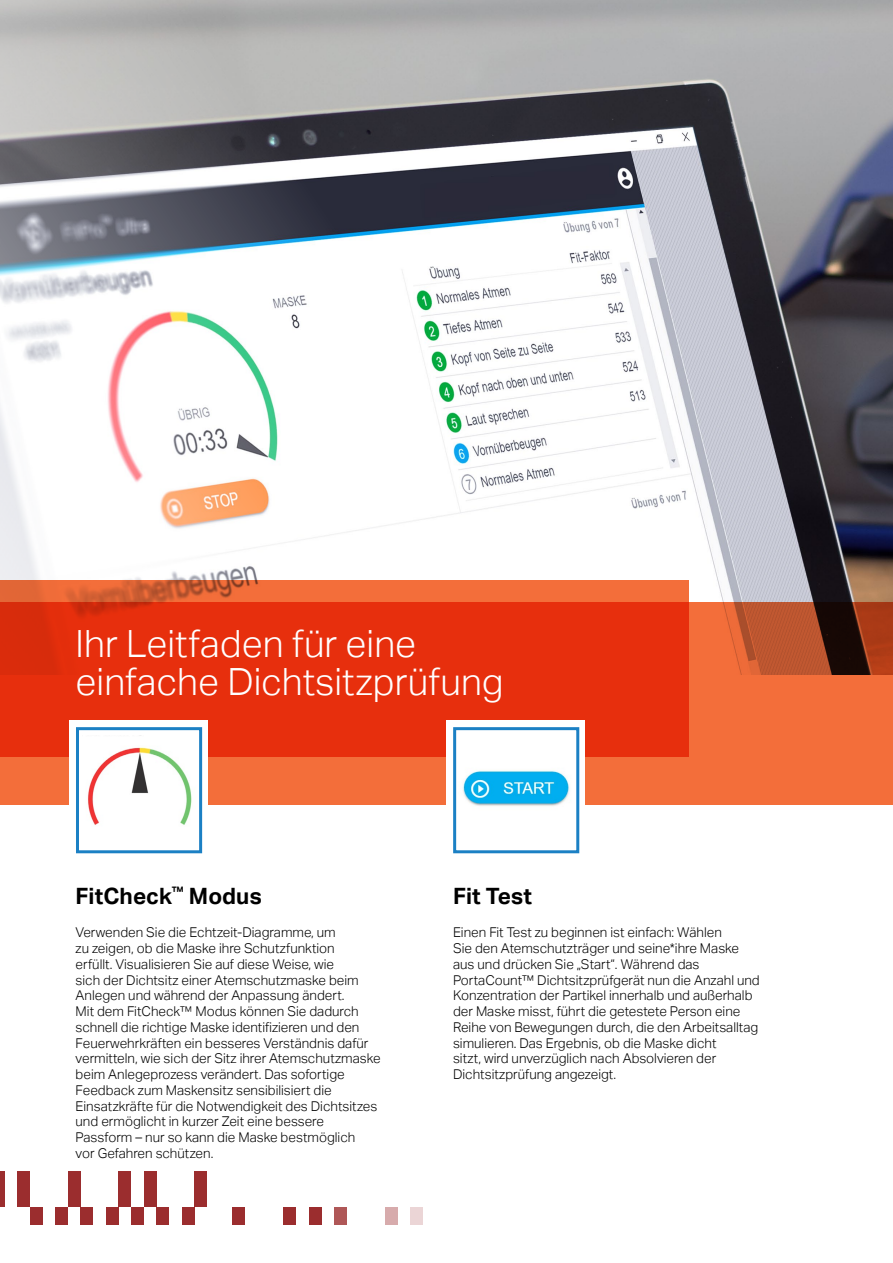
<style>
.page{position:relative;width:893px;height:1263px;background:#fff}
.page>*{position:absolute;margin:0;border:0;box-sizing:border-box;transform-origin:0 0}
.t1{font:300 37.5px/37.5px "Aktiv Grotesk";color:#fff}
.t2{font:700 22.5px "Aktiv Grotesk";letter-spacing:.005em;color:#000}
.t3{font:300 13.5px/15.8px "Aktiv Grotesk";color:#000}
</style>
<div class="page">
<img style="left:0;top:0;width:893px;height:602px">
<svg style="left:0;top:602px;width:893px;height:203px;background:#e06435"></svg>
<svg style="left:0;top:580px;width:689px;height:176px;background:#e63612"></svg>
<div style="left:17px;top:1171px;width:13px;height:36px;background:#9b2d2e"></div>
<div style="left:144px;top:1171px;width:12px;height:36px;background:#9b2d2e"></div>
<div style="left:0;top:1171px;width:5px;height:36px;background:#9b2d2e"></div>
<div style="left:119px;top:1171px;width:12px;height:36px;background:#9b2d2e"></div>
<div style="left:68px;top:1171px;width:13px;height:36px;background:#9b2d2e"></div>
<div style="left:195px;top:1171px;width:12px;height:36px;background:#9b2d2e"></div>
<div style="left:30px;top:1207px;width:13px;height:18px;background:#9b2d2e"></div>
<div style="left:55px;top:1207px;width:13px;height:18px;background:#9b2d2e"></div>
<div style="left:80px;top:1207px;width:13px;height:18px;background:#9b2d2e"></div>
<div style="left:131px;top:1207px;width:13px;height:18px;background:#9b2d2e"></div>
<div style="left:156px;top:1207px;width:13px;height:18px;background:#9b2d2e"></div>
<div style="left:182px;top:1207px;width:12px;height:18px;background:#9b2d2e"></div>
<div style="left:232px;top:1207px;width:13px;height:18px;background:#9b2d2e"></div>
<div style="left:106px;top:1207px;width:13px;height:18px;background:#9b2d2e"></div>
<div style="left:283px;top:1207px;width:13px;height:18px;background:#9b2d2e"></div>
<div style="left:309px;top:1207px;width:12px;height:18px;background:#9b2d2e"></div>
<div style="left:334px;top:1207px;width:13px;height:18px;background:#af5757"></div>
<div style="left:385px;top:1207px;width:12px;height:18px;background:#d7abac"></div>
<div style="left:410px;top:1207px;width:13px;height:18px;background:#ebd5d6"></div>
<div style="left:69px;top:720px;width:139px;height:139px;background:#fff"></div>
<img style="left:88px;top:747px;width:104px;height:78px">
<img style="left:446px;top:720px;width:139px;height:134px">
<div style="left:453px;top:727px;width:126px;height:126px;border:3px solid #1b80c4"></div>
<div style="left:76px;top:727px;width:126px;height:126px;border:3px solid #1b80c4"></div>
<h1 class="t1" style="left:76px;top:625px;width:430px">Ihr Leitfaden für eine einfache Dichtsitzprüfung</h1>
<h2 class="t2" style="left:76px;top:882px;width:188px">FitCheck<sup>™</sup> Modus</h2>
<p class="t3" style="left:76px;top:925px;width:307px">Verwenden Sie die Echtzeit-Diagramme, um<br>zu zeigen, ob die Maske ihre Schutzfunktion<br>erfüllt. Visualisieren Sie auf diese Weise, wie<br>sich der Dichtsitz einer Atemschutzmaske beim Anlegen und während der Anpassung ändert.<br>Mit dem FitCheck™ Modus können Sie dadurch schnell die richtige Maske identifizieren und den Feuerwehrkräften ein besseres Verständnis dafür vermitteln, wie sich der Sitz ihrer Atemschutzmaske beim Anlegeprozess verändert. Das sofortige Feedback zum Maskensitz sensibilisiert die Einsatzkräfte für die Notwendigkeit des Dichtsitzes und ermöglicht in kurzer Zeit eine bessere Passform – nur so kann die Maske bestmöglich<br>vor Gefahren schützen.</p>
<h2 class="t2" style="left:453px;top:882px;width:81px">Fit Test</h2>
<p class="t3" style="left:453px;top:925px;width:308px">Einen Fit Test zu beginnen ist einfach: Wählen<br>Sie den Atemschutzträger und seine*ihre Maske aus und drücken Sie „Start“. Während das PortaCount™ Dichtsitzprüfgerät nun die Anzahl und Konzentration der Partikel innerhalb und außerhalb der Maske misst, führt die getestete Person eine Reihe von Bewegungen durch, die den Arbeitsalltag simulieren. Das Ergebnis, ob die Maske dicht<br>sitzt, wird unverzüglich nach Absolvieren der Dichtsitzprüfung angezeigt.</p>
</div>
